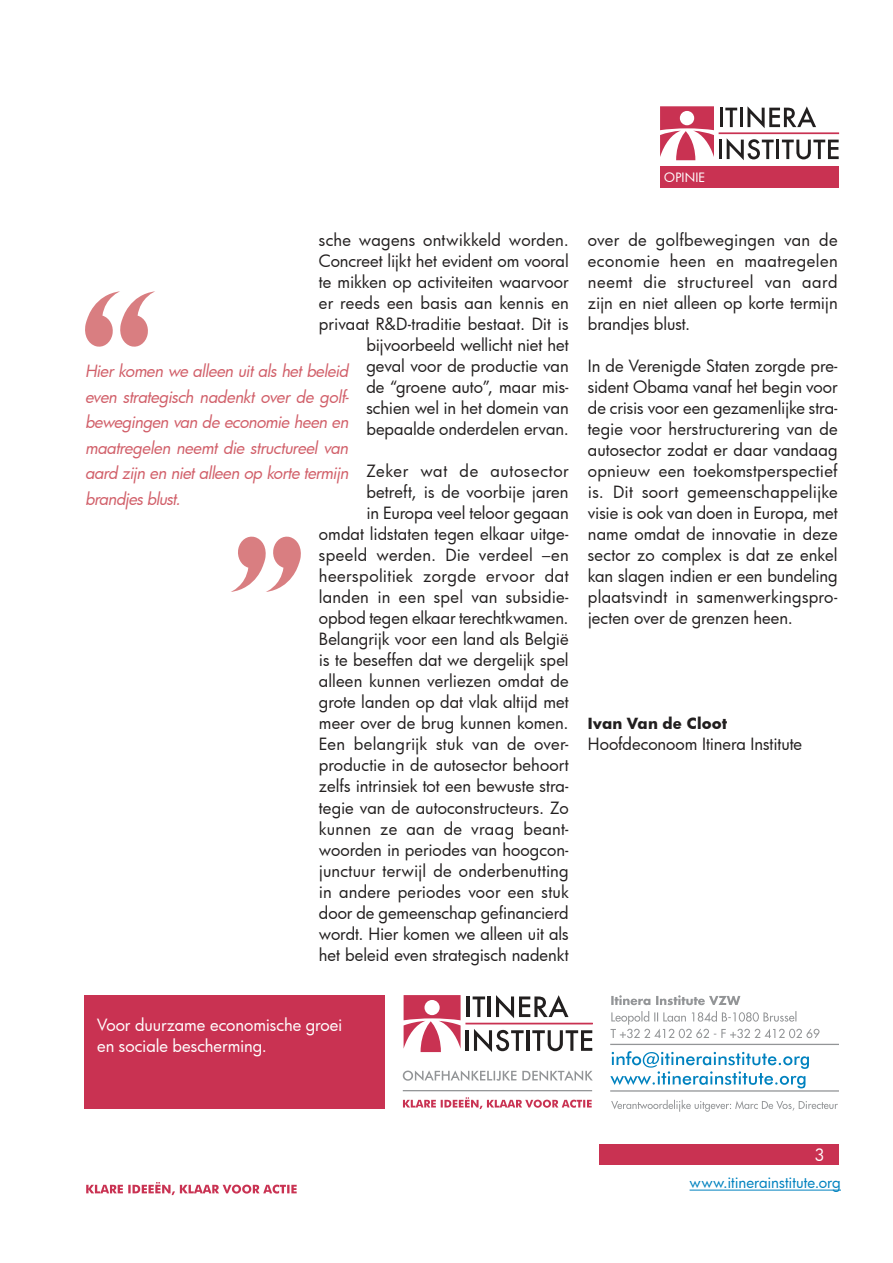
<style>
.page{position:relative;width:893px;height:1263px;background:#fff}
.page>*{position:absolute;margin:0;border:0;box-sizing:border-box;transform-origin:0 0}
.t1{font:16.5px/21px "Futura";color:#221f1f;text-align:right}
.t2{font:italic 16.5px/25.5px "Futura";letter-spacing:-.03em;color:#d15f69;text-align:justify}
.t3{font:16.5px/21px "Futura";letter-spacing:-.005em;color:#fff}
.t4{font:15px "Futura";color:#0082bf}
.t5{font:700 15px "Futura";letter-spacing:.01em;color:#221f1f}
.t6{font:12.6px "Futura";letter-spacing:.01em;color:#fff}
</style>
<div class="page">
<div style="left:599px;top:1144px;width:240px;height:21px;background:#c93252"></div>
<hr style="left:690px;top:1189px;width:151px;height:1px;background:#0082bf">
<svg style="left:86px;top:1182px;width:211px;height:13px"></svg>
<svg style="left:660px;top:106px;width:54px;height:54px"></svg>
<hr style="left:720px;top:108px;width:3px;height:19px;background:#221f1f">
<svg style="left:725px;top:108px;width:12px;height:19px"></svg>
<hr style="left:740px;top:108px;width:3px;height:19px;background:#221f1f">
<svg style="left:747px;top:106px;width:69px;height:22px"></svg>
<hr style="left:719px;top:140px;width:3px;height:19px;background:#221f1f">
<svg style="left:727px;top:138px;width:47px;height:22px"></svg>
<hr style="left:776px;top:140px;width:3px;height:19px;background:#221f1f">
<svg style="left:782px;top:140px;width:57px;height:19px"></svg>
<hr style="left:719px;top:133px;width:120px;height:1px;background:#c93252">
<div style="left:660px;top:166px;width:179px;height:22px;background:#c93252"></div>
<div style="left:84px;top:995px;width:300px;height:114px;background:#c93252"></div>
<hr style="left:610px;top:1090px;width:229px;height:1px;background:#939597">
<hr style="left:610px;top:1044px;width:229px;height:1px;background:#939597">
<svg style="left:611px;top:1100px;width:227px;height:12px"></svg>
<svg style="left:610px;top:1051px;width:199px;height:37px"></svg>
<svg style="left:610px;top:1011px;width:209px;height:27px"></svg>
<svg style="left:611px;top:995px;width:129px;height:10px"></svg>
<svg style="left:404px;top:995px;width:57px;height:57px"></svg>
<hr style="left:467px;top:996px;width:3px;height:21px;background:#221f1f">
<svg style="left:473px;top:996px;width:12px;height:21px"></svg>
<hr style="left:488px;top:996px;width:3px;height:21px;background:#221f1f">
<svg style="left:496px;top:995px;width:72px;height:23px"></svg>
<hr style="left:466px;top:1030px;width:3px;height:21px;background:#221f1f">
<svg style="left:474px;top:1029px;width:50px;height:23px"></svg>
<hr style="left:526px;top:1030px;width:3px;height:21px;background:#221f1f">
<svg style="left:532px;top:1030px;width:60px;height:21px"></svg>
<div style="left:466px;top:1023px;width:127px;height:1px;border:1px solid #c93252"></div>
<hr style="left:403px;top:1090px;width:189px;height:1px;background:#939597">
<svg style="left:403px;top:1070px;width:190px;height:11px"></svg>
<svg style="left:403px;top:1097px;width:189px;height:12px"></svg>
<svg style="left:85px;top:291px;width:70px;height:56px"></svg>
<svg style="left:231px;top:536px;width:70px;height:56px"></svg>
<p class="t6" style="left:664px;top:171px;width:42px">OPINIE</p>
<p class="t1" style="left:319px;top:231px;width:251px">sche wagens ontwikkeld worden.<br>Concreet lijkt het evident om vooral te mikken op activiteiten waarvoor er reeds een basis aan kennis en privaat R&amp;D-traditie bestaat. Dit is bijvoorbeeld wellicht niet het<br>geval voor de productie van<br>de “groene auto”, maar mis&shy;schien wel in het domein van bepaalde onderdelen ervan.</p>
<p class="t1" style="left:319px;top:462px;width:251px">Zeker wat de autosector betreft, is de voorbije jaren<br>in Europa veel teloor gegaan omdat lidstaten tegen elkaar uitge&shy;speeld werden. Die verdeel –en heerspolitiek zorgde ervoor dat landen in een spel van subsidie&shy;opbod tegen elkaar terechtkwamen.<br>Belangrijk voor een land als België is te beseffen dat we dergelijk spel alleen kunnen verliezen omdat de grote landen op dat vlak altijd met meer over de brug kunnen komen.<br>Een belangrijk stuk van de over&shy;productie in de autosector behoort zelfs intrinsiek tot een bewuste stra&shy;tegie van de autoconstructeurs. Zo kunnen ze aan de vraag beant&shy;woorden in periodes van hoogcon&shy;junctuur terwijl de onderbenutting in andere periodes voor een stuk door de gemeenschap gefinancierd wordt. Hier komen we alleen uit als het beleid even strategisch nadenkt</p>
<p class="t2" style="left:85px;top:360px;width:265px">Hier komen we alleen uit als het beleid even strategisch nadenkt over de golf&shy;bewegingen van de economie heen en maatregelen neemt die structureel van aard zijn en niet alleen op korte termijn brandjes blust.</p>
<p class="t1" style="left:588px;top:231px;width:251px;text-align:justify">over de golfbewegingen van de economie heen en maatregelen neemt die structureel van aard zijn en niet alleen op korte termijn brandjes blust.</p>
<p class="t1" style="left:588px;top:357px;width:251px;text-align:justify">In de Verenigde Staten zorgde pre&shy;sident Obama vanaf het begin voor de crisis voor een gezamenlijke stra&shy;tegie voor herstructurering van de autosector zodat er daar vandaag opnieuw een toekomstperspectief is. Dit soort gemeenschappelijke visie is ook van doen in Europa, met name omdat de innovatie in deze sector zo complex is dat ze enkel kan slagen indien er een bundeling plaatsvindt in samenwerkingspro&shy;jecten over de grenzen heen.</p>
<p class="t5" style="left:588px;top:717px;width:141px">Ivan Van de Cloot</p>
<p class="t1" style="left:588px;top:735px;width:216px">Hoofdeconoom Itinera Institute</p>
<p class="t3" style="left:97px;top:1016px;width:247px">Voor duurzame economische groei en sociale bescherming.</p>
<p class="t3" style="left:814px;top:1145px;width:12px">3</p>
<p class="t4" style="left:690px;top:1175px;width:153px">www.itinerainstitute.org</p>
</div>
